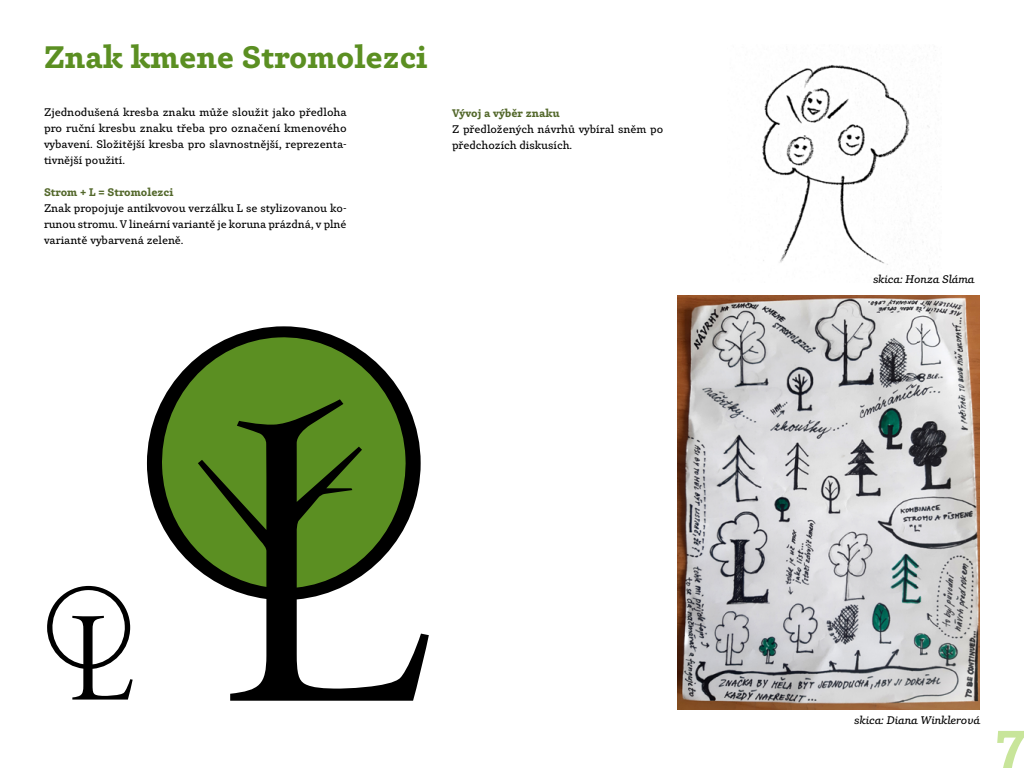
<style>
.page{position:relative;width:1024px;height:768px;background:#fff}
.page>*{position:absolute;margin:0;border:0;box-sizing:border-box;transform-origin:0 0}
.t1{font:700 53px "Carot Slab";color:#c8e59a}
.t2{font:700 31px "Carot Slab";color:#5b8f22}
.t3{font:11px/16px "Carot Slab";color:#000;text-align:justify}
.t4{font:italic 11px "Carot Slab";color:#000}
.t5{font:700 11px "Carot Slab";color:#53682b}
</style>
<div class="page">
<svg style="left:47px;top:586px;width:86px;height:114px"></svg>
<svg style="left:147px;top:326px;width:282px;height:375px"></svg>
<img style="left:762px;top:65px;width:168px;height:208px">
<img style="left:677px;top:296px;width:303px;height:414px">
<h2 class="t2" style="left:44px;top:38px;width:385px">Znak kmene Stromolezci</h2>
<p class="t3" style="left:44px;top:105px;width:304px">Zjednodušená kresba znaku může sloužit jako předloha pro ruční kresbu znaku třeba pro označení kmenového vybavení. Složitější kresba pro slavnostnější, reprezenta&shy;tivnější použití.</p>
<p class="t5" style="left:44px;top:186px;width:131px">Strom + L = Stromolezci</p>
<p class="t3" style="left:44px;top:201px;width:304px">Znak propojuje antikvovou verzálku L se stylizovanou ko&shy;runou stromu. V lineární variantě je koruna prázdná, v plné variantě vybarvená zeleně.</p>
<p class="t5" style="left:452px;top:106px;width:109px">Vývoj a výběr znaku</p>
<p class="t3" style="left:452px;top:121px;width:213px">Z předložených návrhů vybíral sněm po předchozích diskusích.</p>
<p class="t4" style="left:873px;top:273px;width:103px">skica: Honza Sláma</p>
<p class="t4" style="left:854px;top:714px;width:127px">skica: Diana Winklerová</p>
<h1 class="t1" style="left:996px;top:717px;width:32px">7</h1>
</div>
